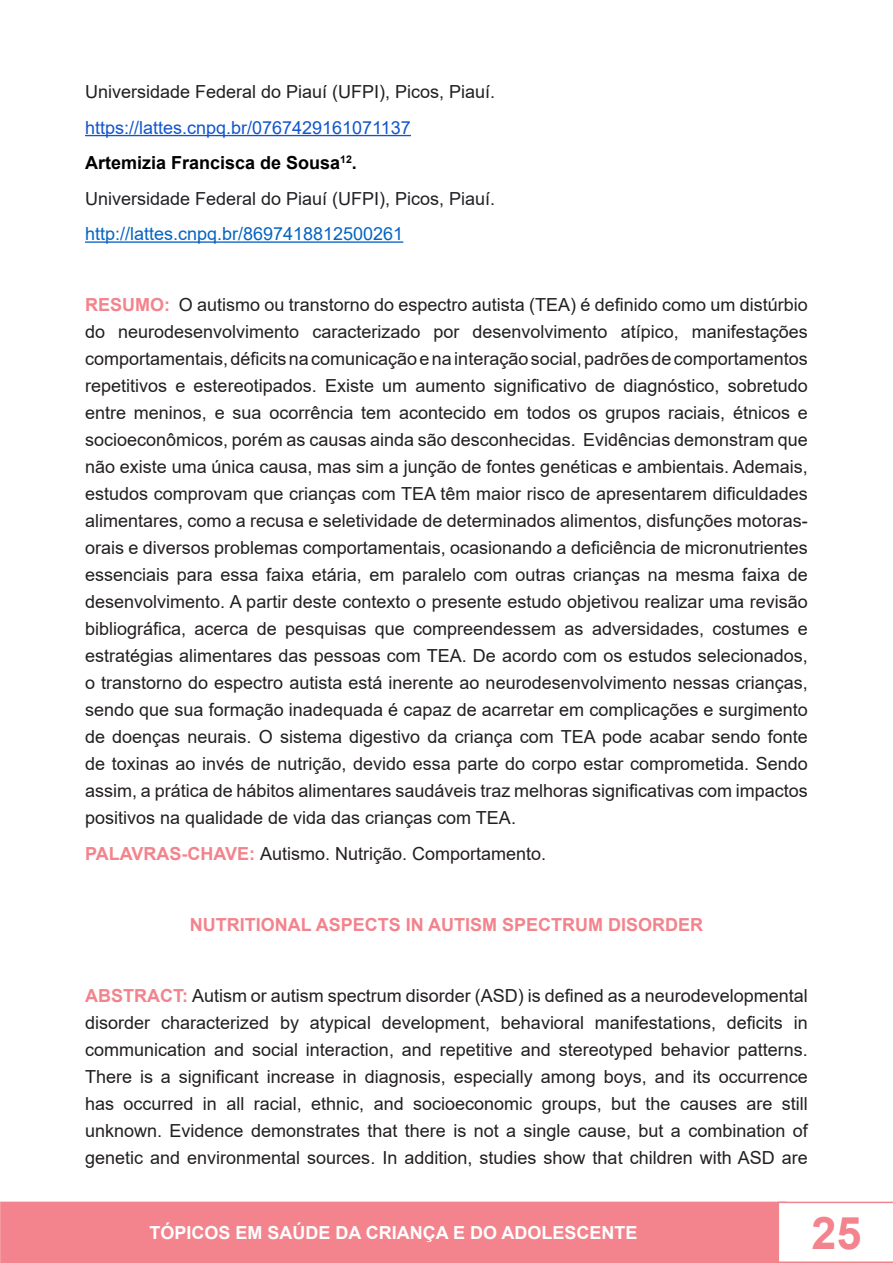
<style>
.page{position:relative;width:893px;height:1263px;background:#fff}
.page>*{position:absolute;margin:0;border:0;box-sizing:border-box;transform-origin:0 0}
.t1{font:700 45px "Arial";color:#f3838c}
.t2{font:18px/27px "Arial";color:#231f20;text-align:justify}
.t3{font:18px "Arial";color:#202124}
.t4{font:700 18px "Arial";color:#f3838c}
.t5{font:18px "Arial";color:#15c}
.t6{font:18px "Arial";color:#0563c1}
.t7{font:700 18px "Arial";color:#fff}
.t8{font:700 18px "Arial";color:#000}
.s1{font-weight:700;color:#f3838c}
</style>
<div class="page">
<svg style="left:0;top:1201px;width:1px;height:62px"></svg>
<div style="left:2px;top:1202px;width:783px;height:60px;background:#f3838c"></div>
<div style="left:1px;top:1201px;width:785px;height:62px;border:2px solid #f3838c"></div>
<svg style="left:777px;top:1201px;width:116px;height:62px"></svg>
<hr style="left:85px;top:135px;width:326px;height:1px;background:#15c">
<hr style="left:85px;top:241px;width:318px;height:2px;background:#0563c1">
<p class="t2" style="left:85px;top:78px;width:412px">Universidade Federal do Piauí (UFPI), Picos, Piauí.</p>
<p class="t5" style="left:85px;top:115px;width:327px">https://lattes.cnpq.br/0767429161071137</p>
<p class="t8" style="left:85px;top:150px;width:273px">Artemizia Francisca de Sousa<sup>12</sup>.</p>
<p class="t3" style="left:85px;top:186px;width:412px">Universidade Federal do Piauí (UFPI), Picos, Piauí.</p>
<p class="t6" style="left:85px;top:221px;width:320px">http://lattes.cnpq.br/8697418812500261</p>
<p class="t2" style="left:85px;top:291px;width:724px"><span class="s1">RESUMO:</span> O autismo ou transtorno do espectro autista (TEA) é definido como um distúrbio do neurodesenvolvimento caracterizado por desenvolvimento atípico, manifestações comportamentais, déficits na comunicação e na interação social, padrões de comportamentos repetitivos e estereotipados. Existe um aumento significativo de diagnóstico, sobretudo entre meninos, e sua ocorrência tem acontecido em todos os grupos raciais, étnicos e socioeconômicos, porém as causas ainda são desconhecidas. Evidências demonstram que não existe uma única causa, mas sim a junção de fontes genéticas e ambientais. Ademais, estudos comprovam que crianças com TEA têm maior risco de apresentarem dificuldades alimentares, como a recusa e seletividade de determinados alimentos, disfunções motoras&shy;orais e diversos problemas comportamentais, ocasionando a deficiência de micronutrientes essenciais para essa faixa etária, em paralelo com outras crianças na mesma faixa de desenvolvimento. A partir deste contexto o presente estudo objetivou realizar uma revisão bibliográfica, acerca de pesquisas que compreendessem as adversidades, costumes e estratégias alimentares das pessoas com TEA. De acordo com os estudos selecionados, o transtorno do espectro autista está inerente ao neurodesenvolvimento nessas crianças, sendo que sua formação inadequada é capaz de acarretar em complicações e surgimento de doenças neurais. O sistema digestivo da criança com TEA pode acabar sendo fonte de toxinas ao invés de nutrição, devido essa parte do corpo estar comprometida. Sendo assim, a prática de hábitos alimentares saudáveis traz melhoras significativas com impactos positivos na qualidade de vida das crianças com TEA.</p>
<p class="t2" style="left:85px;top:840px;width:463px"><span class="s1">PALAVRAS-CHAVE:</span> Autismo. Nutrição. Comportamento.</p>
<p class="t4" style="left:190px;top:912px;width:515px">NUTRITIONAL ASPECTS IN AUTISM SPECTRUM DISORDER</p>
<p class="t2" style="left:85px;top:982px;width:724px"><span class="s1">ABSTRACT:</span> Autism or autism spectrum disorder (ASD) is defined as a neurodevelopmental disorder characterized by atypical development, behavioral manifestations, deficits in communication and social interaction, and repetitive and stereotyped behavior patterns.<br>There is a significant increase in diagnosis, especially among boys, and its occurrence has occurred in all racial, ethnic, and socioeconomic groups, but the causes are still unknown. Evidence demonstrates that there is not a single cause, but a combination of genetic and environmental sources. In addition, studies show that children with ASD are</p>
<p class="t7" style="left:149px;top:1220px;width:490px">TÓPICOS EM SAÚDE DA CRIANÇA E DO ADOLESCENTE</p>
<h1 class="t1" style="left:811px;top:1201px;width:52px">25</h1>
</div>
